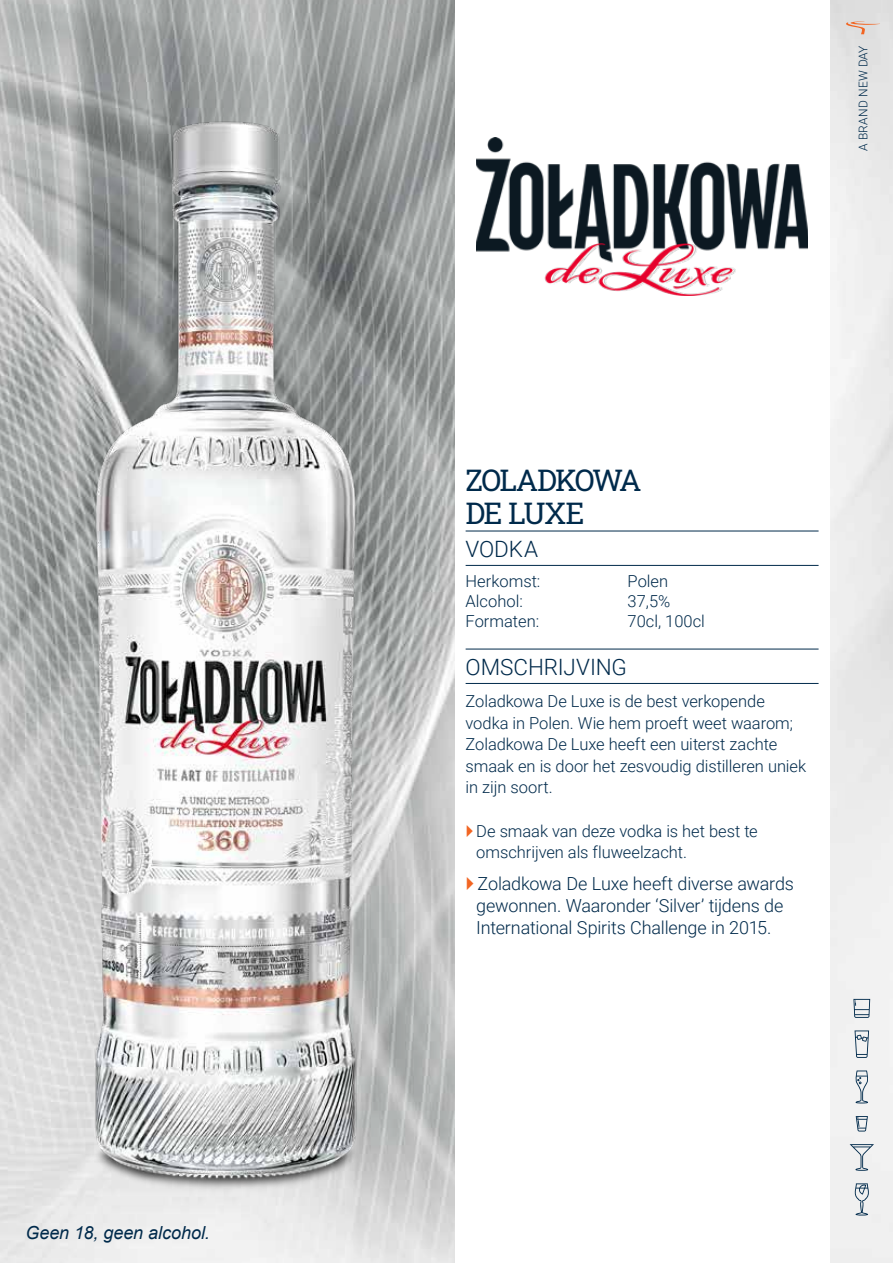
<style>
.page{position:relative;width:893px;height:1263px;background:#fff}
.page>*{position:absolute;margin:0;border:0;box-sizing:border-box;transform-origin:0 0}
.t1{font:30px/33px "Roboto Slab";letter-spacing:-.065em;color:#002a4b}
.t2{font:300 22.5px "Roboto";letter-spacing:-.005em;color:#002a4b}
.t3{font:300 18px/21.6px "Roboto";letter-spacing:-.01em;color:#002a4b}
.t4{font:italic 18px "Arial";letter-spacing:-.005em;color:#002a4b}
.t5{font:300 16.5px/21.6px "Roboto";color:#002a4b}
.t6{font:300 12px "Roboto";letter-spacing:.015em;color:#002a4b}
</style>
<div class="page">
<img style="left:0;top:0;width:893px;height:1263px">
<div style="left:455px;top:0;width:374px;height:1263px;background:#fff"></div>
<img style="left:476px;top:138px;width:332px;height:158px">
<svg style="left:845px;top:21px;width:35px;height:13px"></svg>
<img style="left:7px;top:118px;width:439px;height:1081px">
<svg style="left:850px;top:1144px;width:24px;height:27px"></svg>
<svg style="left:854px;top:1183px;width:15px;height:32px"></svg>
<svg style="left:856px;top:1116px;width:12px;height:15px"></svg>
<svg style="left:853px;top:999px;width:17px;height:19px"></svg>
<svg style="left:854px;top:1030px;width:15px;height:28px"></svg>
<svg style="left:855px;top:1070px;width:14px;height:33px"></svg>
<hr style="left:466px;top:531px;width:353px;height:1px;background:#002a4b">
<hr style="left:466px;top:565px;width:353px;height:1px;background:#002a4b">
<hr style="left:466px;top:649px;width:353px;height:1px;background:#002a4b">
<hr style="left:466px;top:683px;width:353px;height:1px;background:#002a4b">
<p class="t4" style="left:26px;top:1221px;width:186px">Geen 18, geen alcohol.</p>
<p class="t6" style="left:855px;top:151px;width:107px;rotate:-90deg">A BRAND NEW DAY</p>
<h1 class="t1" style="left:466px;top:462px;width:177px">ZOLADKOWA<br>DE LUXE</h1>
<h2 class="t2" style="left:466px;top:533px;width:74px">VODKA</h2>
<p class="t5" style="left:466px;top:570px;width:76px">Herkomst:</p>
<p class="t5" style="left:628px;top:570px;width:42px">Polen</p>
<p class="t5" style="left:466px;top:590px;width:59px">Alcohol:</p>
<p class="t5" style="left:628px;top:590px;width:44px">37,5%</p>
<p class="t5" style="left:466px;top:609px;width:75px">Formaten:</p>
<p class="t5" style="left:628px;top:609px;width:79px">70cl, 100cl</p>
<h2 class="t2" style="left:466px;top:651px;width:163px">OMSCHRIJVING</h2>
<p class="t5" style="left:466px;top:690px;width:342px">Zoladkowa De Luxe is de best verkopende vodka in Polen. Wie hem proeft weet waarom; Zoladkowa De Luxe heeft een uiterst zachte smaak en is door het zesvoudig distilleren uniek in zijn soort.</p>
<p class="t5" style="left:476px;top:819px;width:283px">De smaak van deze vodka is het best te omschrijven als fluweelzacht.</p>
<p class="t3" style="left:476px;top:872px;width:319px">Zoladkowa De Luxe heeft diverse awards gewonnen. Waaronder ‘Silver’ tijdens de<br>International Spirits Challenge in 2015.</p>
</div>
